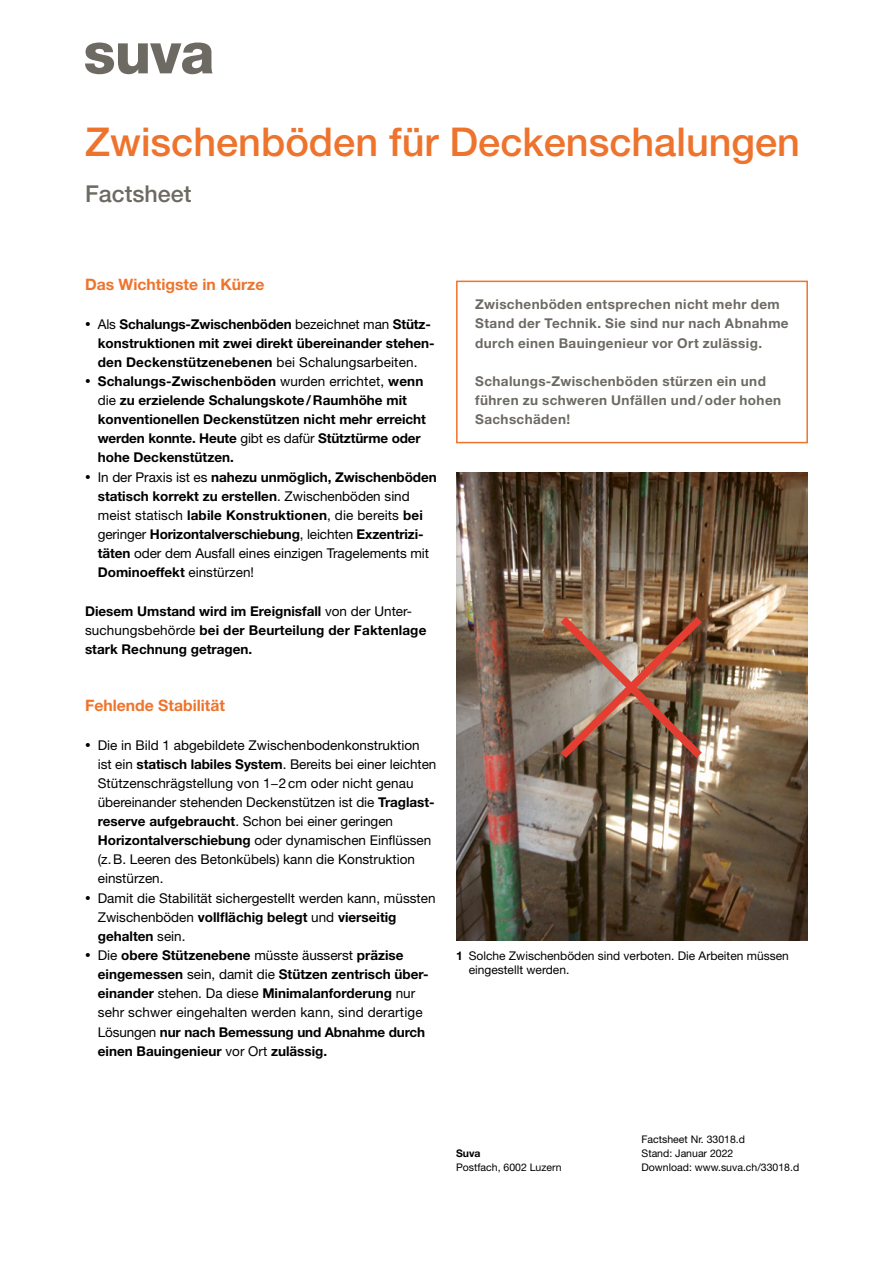
<style>
.page{position:relative;width:893px;height:1263px;background:#fff}
.page>*{position:absolute;margin:0;border:0;box-sizing:border-box;transform-origin:0 0}
.t1{font:500 39.75px "Helvetica Neue LT Std";color:#ee742d}
.t2{font:500 23.25px "Helvetica Neue LT Std";color:#6d6a63}
.t3{font:700 15.75px "Helvetica Neue LT Std";color:#ee742d}
.t4{font:13.5px/19.2px "Helvetica Neue LT Std";color:#000}
.t5{font:700 13.5px/19.2px "Helvetica Neue LT Std";color:#000}
.t6{font:700 13.5px/19.2px "Helvetica Neue LT Std";letter-spacing:.03em;color:#6d6a63}
.t7{font:12px/13.8px "Helvetica Neue LT Std";color:#000}
.t8{font:10.5px/13.8px "Helvetica Neue LT Std";color:#000}
.t9{font:700 10.5px "Helvetica Neue LT Std";color:#000}
.s1{font-weight:400;font-size:11.25px}
.s2{font-weight:400}
.s3{font-size:11.25px}
.s4{font-weight:700}
</style>
<div class="page">
<img style="left:456px;top:472px;width:352px;height:469px">
<img style="left:553px;top:609px;width:157px;height:157px">
<div style="left:456px;top:281px;width:352px;height:162px;border:2px solid #ee742d"></div>
<svg style="left:85px;top:43px;width:128px;height:31px"></svg>
<h1 class="t1" style="left:85px;top:118px;width:717px">Zwischenböden für Deckenschalungen</h1>
<h2 class="t2" style="left:85px;top:180px;width:108px">Factsheet</h2>
<p class="t3" style="left:85px;top:275px;width:181px">Das Wichtigste in Kürze</p>
<p class="t5" style="left:98px;top:314px;width:338px;text-indent:-13px"><span class="s1">•</span> <span class="s2">Als</span> Schalungs-Zwischenböden <span class="s2">bezeichnet man</span> Stütz&shy;konstruktionen mit zwei direkt übereinander stehen&shy;den Deckenstützenebenen <span class="s2">bei Schalungsarbeiten.</span></p>
<p class="t5" style="left:98px;top:371px;width:330px;text-indent:-13px"><span class="s1">•</span> Schalungs-Zwischenböden <span class="s2">wurden errichtet,</span> wenn <span class="s2">die</span> zu erzielende Schalungskote/Raumhöhe mit konventionellen Deckenstützen nicht mehr erreicht werden konnte. Heute <span class="s2">gibt es dafür</span> Stütztürme oder hohe Deckenstützen.</p>
<p class="t4" style="left:98px;top:467px;width:341px;text-indent:-13px"><span class="s3">•</span> In der Praxis ist es <span class="s4">nahezu unmöglich, Zwischenböden statisch korrekt zu erstellen</span>. Zwischenböden sind meist statisch <span class="s4">labile Konstruktionen</span>, die bereits <span class="s4">bei </span>geringer <span class="s4">Horizontalverschiebung</span>, leichten <span class="s4">Exzentrizi&shy;täten</span> oder dem Ausfall eines einzigen Tragelements mit <span class="s4">Dominoeffekt</span> einstürzen!</p>
<p class="t5" style="left:85px;top:601px;width:343px">Diesem Umstand wird im Ereignisfall <span class="s2">von der Unter&shy;suchungsbehörde</span> bei der Beurteilung der Faktenlage stark Rechnung getragen.</p>
<p class="t3" style="left:85px;top:696px;width:141px">Fehlende Stabilität</p>
<p class="t4" style="left:98px;top:735px;width:340px;text-indent:-13px"><span class="s3">•</span> Die in Bild 1 abgebildete Zwischenbodenkonstruktion ist ein <span class="s4">statisch labiles System</span>. Bereits bei einer leichten Stützenschrägstellung von 1−2cm oder nicht genau übereinander stehenden Deckenstützen ist die <span class="s4">Traglast‑ reserve aufgebraucht</span>. Schon bei einer geringen <span class="s4">Horizontalverschiebung</span> oder dynamischen Einflüssen (z.B. Leeren des Betonkübels) kann die Konstruktion einstürzen.</p>
<p class="t4" style="left:98px;top:888px;width:339px;text-indent:-13px"><span class="s3">•</span> Damit die Stabilität sichergestellt werden kann, müssten<br>Zwischenböden <span class="s4">vollflächig belegt</span> und <span class="s4">vierseitig gehalten</span> sein.</p>
<p class="t5" style="left:98px;top:945px;width:332px;text-indent:-13px"><span class="s1">•</span> <span class="s2">Die</span> obere Stützenebene <span class="s2">müsste äusserst</span> präzise eingemessen <span class="s2">sein, damit die</span> Stützen zentrisch über&shy;einander <span class="s2">stehen. Da diese</span> Minimalanforderung <span class="s2">nur sehr schwer eingehalten werden kann, sind derartige Lösungen</span> nur nach Bemessung und Abnahme durch einen Bauingenieur <span class="s2">vor Ort</span> zulässig.</p>
<p class="t6" style="left:475px;top:295px;width:315px">Zwischenböden entsprechen nicht mehr dem<br>Stand der Technik. Sie sind nur nach Abnahme durch einen Bauingenieur vor Ort zulässig.</p>
<p class="t6" style="left:475px;top:371px;width:307px">Schalungs-Zwischenböden stürzen ein und führen zu schweren Unfällen und/oder hohen<br>Sachschäden!</p>
<p class="t7" style="left:469px;top:949px;width:322px;text-indent:-13px"><span class="s4">1</span> Solche Zwischenböden sind verboten. Die Arbeiten müssen eingestellt werden.</p>
<p class="t9" style="left:456px;top:1146px;width:26px">Suva</p>
<p class="t8" style="left:456px;top:1160px;width:107px">Postfach, 6002 Luzern</p>
<p class="t8" style="left:642px;top:1132px;width:159px">Factsheet Nr. 33018.d<br>Stand: Januar 2022<br>Download: www.suva.ch/33018.d</p>
</div>
